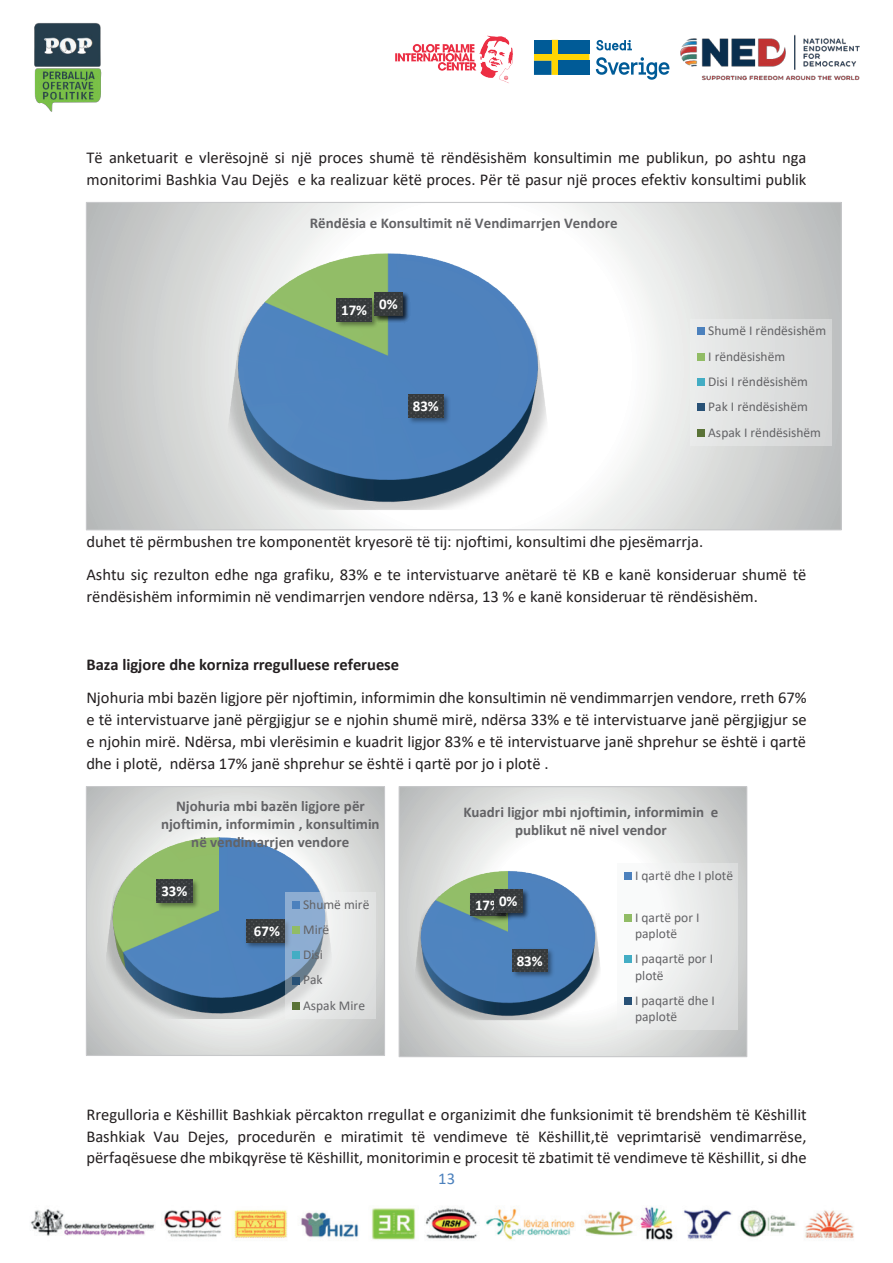
<style>
.page{position:relative;width:893px;height:1263px;background:#fff}
.page>*{position:absolute;margin:0;border:0;box-sizing:border-box;transform-origin:0 0}
.t1{font:16.5px/21.8px "Calibri";color:#231f20}
.t2{font:700 16.5px "Calibri";letter-spacing:-.005em;color:#231f20}
.t3{font:16.5px "Calibri";color:#4c81bd}
.t4{font:700 15px/18.3px "Calibri";color:#636366;text-align:center}
.t5{font:700 15px "Calibri";color:#fff}
.t6{font:13.5px/25.3px "Calibri";color:#636366}
</style>
<div class="page">
<svg style="left:401px;top:789px;width:344px;height:266px"></svg>
<img style="left:416px;top:853px;width:185px;height:187px">
<img style="left:509px;top:946px;width:47px;height:35px">
<svg style="left:512px;top:949px;width:35px;height:23px"></svg>
<img style="left:467px;top:890px;width:48px;height:35px">
<svg style="left:471px;top:893px;width:20px;height:23px"></svg>
<img style="left:491px;top:886px;width:40px;height:35px">
<svg style="left:495px;top:889px;width:27px;height:23px"></svg>
<div style="left:617px;top:863px;width:121px;height:167px;background:#f2f3f4;opacity:.39"></div>
<div style="left:624px;top:872px;width:8px;height:8px;background:#4c81bd"></div>
<div style="left:624px;top:914px;width:8px;height:7px;background:#91bc65"></div>
<div style="left:624px;top:956px;width:8px;height:7px;background:#43adc4"></div>
<div style="left:624px;top:997px;width:8px;height:8px;background:#285176"></div>
<div style="left:399px;top:787px;width:348px;height:270px;border:1px solid #c7c8ca"></div>
<svg style="left:88px;top:788px;width:295px;height:266px;background:#d4d6d5"></svg>
<img style="left:106px;top:827px;width:225px;height:203px">
<img style="left:243px;top:916px;width:42px;height:35px">
<svg style="left:246px;top:919px;width:39px;height:23px"></svg>
<img style="left:154px;top:877px;width:47px;height:35px">
<svg style="left:157px;top:880px;width:35px;height:23px"></svg>
<div style="left:285px;top:892px;width:91px;height:126px;background:#f2f3f4;opacity:.39"></div>
<div style="left:293px;top:901px;width:7px;height:7px;background:#4c81bd"></div>
<div style="left:293px;top:926px;width:7px;height:8px;background:#91bc65"></div>
<div style="left:293px;top:951px;width:7px;height:8px;background:#43adc4"></div>
<div style="left:293px;top:977px;width:7px;height:7px;background:#285176"></div>
<div style="left:293px;top:1002px;width:7px;height:7px;background:#5a7337"></div>
<div style="left:86px;top:786px;width:299px;height:270px;border:1px solid #c7c8ca"></div>
<svg style="left:88px;top:204px;width:752px;height:324px"></svg>
<img style="left:103px;top:251px;width:571px;height:262px">
<img style="left:405px;top:391px;width:47px;height:35px">
<svg style="left:408px;top:395px;width:35px;height:22px"></svg>
<img style="left:333px;top:295px;width:48px;height:35px">
<svg style="left:336px;top:298px;width:36px;height:23px"></svg>
<img style="left:372px;top:289px;width:39px;height:35px">
<svg style="left:375px;top:292px;width:27px;height:23px"></svg>
<div style="left:690px;top:319px;width:142px;height:126px;background:#dfe0df"></div>
<div style="left:698px;top:328px;width:7px;height:7px;background:#4c81bd"></div>
<div style="left:698px;top:353px;width:7px;height:7px;background:#91bc65"></div>
<div style="left:698px;top:378px;width:7px;height:8px;background:#43adc4"></div>
<div style="left:698px;top:404px;width:7px;height:7px;background:#285176"></div>
<div style="left:698px;top:429px;width:7px;height:7px;background:#5a7337"></div>
<img style="left:34px;top:23px;width:68px;height:89px">
<img style="left:680px;top:34px;width:180px;height:47px">
<svg style="left:534px;top:40px;width:55px;height:35px"></svg>
<div style="left:534px;top:40px;width:17px;height:14px;background:#005b97"></div>
<div style="left:558px;top:61px;width:31px;height:14px;background:#005b97"></div>
<div style="left:558px;top:40px;width:31px;height:14px;background:#005b97"></div>
<svg style="left:596px;top:57px;width:73px;height:23px"></svg>
<svg style="left:596px;top:40px;width:36px;height:10px"></svg>
<img style="left:395px;top:35px;width:118px;height:48px">
<img style="left:30px;top:1206px;width:824px;height:35px">
<p class="t1" style="left:86px;top:146px;width:722px">Të anketuarit e vlerësojnë si një proces shumë të rëndësishëm konsultimin me publikun, po ashtu nga monitorimi Bashkia Vau Dejës e ka realizuar këtë proces. Për të pasur një proces efektiv konsultimi publik</p>
<p class="t4" style="left:310px;top:214px;width:309px">Rëndësia e Konsultimit në Vendimarrjen Vendore</p>
<p class="t5" style="left:341px;top:299px;width:58px">17% 0%</p>
<p class="t5" style="left:413px;top:396px;width:28px">83%</p>
<p class="t6" style="left:708px;top:318px;width:119px">Shumë I rëndësishëm<br>I rëndësishëm<br>Disi I rëndësishëm<br>Pak I rëndësishëm<br>Aspak I rëndësishëm</p>
<p class="t1" style="left:86px;top:524px;width:721px;line-height:33.6px">duhet të përmbushen tre komponentët kryesorë të tij: njoftimi, konsultimi dhe pjesëmarrja.<br>Ashtu siç rezulton edhe nga grafiku, 83% e te intervistuarve anëtarë të KB e kanë konsideruar shumë të</p>
<p class="t1" style="left:86px;top:585px;width:673px">rëndësishëm informimin në vendimarrjen vendore ndërsa, 13 % e kanë konsideruar të rëndësishëm.</p>
<p class="t2" style="left:86px;top:653px;width:314px">Baza ligjore dhe korniza rregulluese referuese</p>
<p class="t1" style="left:86px;top:687px;width:722px;text-align:justify">Njohuria mbi bazën ligjore për njoftimin, informimin dhe konsultimin në vendimmarrjen vendore, rreth 67% e të intervistuarve janë përgjigjur se e njohin shumë mirë, ndërsa 33% e të intervistuarve janë përgjigjur se e njohin mirë. Ndërsa, mbi vlerësimin e kuadrit ligjor 83% e të intervistuarve janë shprehur se është i qartë dhe i plotë, ndërsa 17% janë shprehur se është i qartë por jo i plotë .</p>
<p class="t4" style="left:161px;top:796px;width:220px">Njohuria mbi bazën ligjore për njoftimin, informimin , konsultimin në vendimarrjen vendore</p>
<p class="t5" style="left:161px;top:881px;width:28px">33%</p>
<p class="t5" style="left:254px;top:920px;width:28px">67%</p>
<p class="t6" style="left:303px;top:891px;width:68px">Shumë mirë<br>Mirë<br>Disi<br>Pak<br>Aspak Mire</p>
<p class="t4" style="left:463px;top:802px;width:256px">Kuadri ligjor mbi njoftimin, informimin e publikut në nivel vendor</p>
<p class="t6" style="left:635px;top:862px;width:99px">I qartë dhe I plotë</p>
<p class="t6" style="left:635px;top:909px;width:66px;line-height:16.5px">I qartë por I paplotë</p>
<p class="t6" style="left:635px;top:950px;width:79px;line-height:16.5px">I paqartë por I plotë</p>
<p class="t6" style="left:635px;top:992px;width:81px;line-height:16.5px">I paqartë dhe I paplotë</p>
<p class="t5" style="left:475px;top:894px;width:44px">17%0%</p>
<p class="t5" style="left:517px;top:950px;width:28px">83%</p>
<p class="t1" style="left:86px;top:1103px;width:722px;text-align:justify">Rregulloria e Këshillit Bashkiak përcakton rregullat e organizimit dhe funksionimit të brendshëm të Këshillit Bashkiak Vau Dejes, procedurën e miratimit të vendimeve të Këshillit,të veprimtarisë vendimarrëse, përfaqësuese dhe mbikqyrëse të Këshillit, monitorimin e procesit të zbatimit të vendimeve të Këshillit, si dhe</p>
<p class="t3" style="left:438px;top:1167px;width:18px">13</p>
</div>
